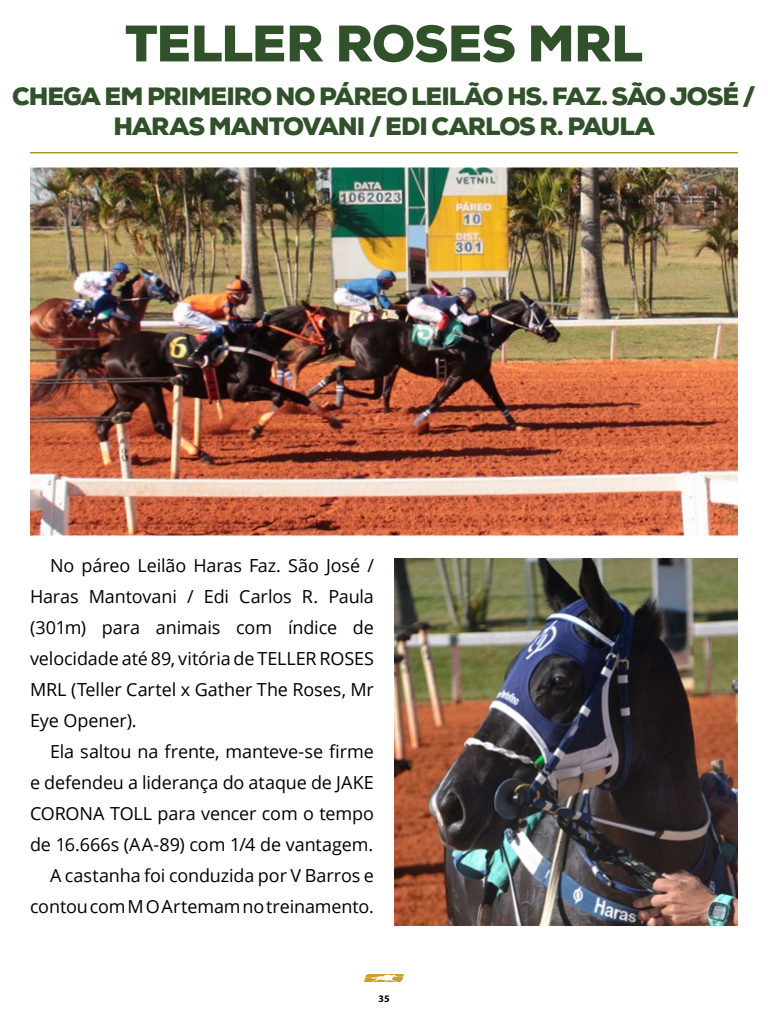
<style>
.page{position:relative;width:768px;height:1024px;background:#fff}
.page>*{position:absolute;margin:0;border:0;box-sizing:border-box;transform-origin:0 0}
.t1{font:900 51.2px "Nexa";letter-spacing:-.015em;color:#31512a}
.t2{font:900 25px/30px "Nexa";letter-spacing:-.04em;color:#31512a;text-align:center}
.t3{font:18px/31px "Open Sans";letter-spacing:-.005em;color:#000;text-align:justify}
.t4{font:700 10px "Myriad Pro";color:#000}
</style>
<div class="page">
<svg style="left:364px;top:974px;width:40px;height:8px"></svg>
<img style="left:30px;top:167px;width:708px;height:368px">
<img style="left:394px;top:558px;width:344px;height:368px">
<hr style="left:30px;top:152px;width:708px;height:1px;background:#ad8e30">
<h1 class="t1" style="left:125px;top:11px;width:519px">TELLER ROSES MRL</h1>
<h2 class="t2" style="left:12px;top:81px;width:745px">CHEGA EM PRIMEIRO NO PÁREO LEILÃO HS. FAZ. SÃO JOSÉ /<br>HARAS MANTOVANI / EDI CARLOS R. PAULA</h2>
<p class="t3" style="left:30px;top:549px;width:346px;text-indent:20px">No páreo Leilão Haras Faz. São José / Haras Mantovani / Edi Carlos R. Paula (301m) para animais com índice de velocidade até 89, vitória de TELLER ROSES MRL (Teller Cartel x Gather The Roses, Mr Eye Opener).</p>
<p class="t3" style="left:30px;top:735px;width:346px;text-align:right">Ela saltou na frente, manteve-se firme<br>e defendeu a liderança do ataque de JAKE CORONA TOLL para vencer com o tempo de 16.666s (AA-89) com 1/4 de vantagem.<br>A castanha foi conduzida por V Barros e contou com M O Artemam no treinamento.</p>
<p class="t4" style="left:378px;top:992px;width:13px">35</p>
</div>
